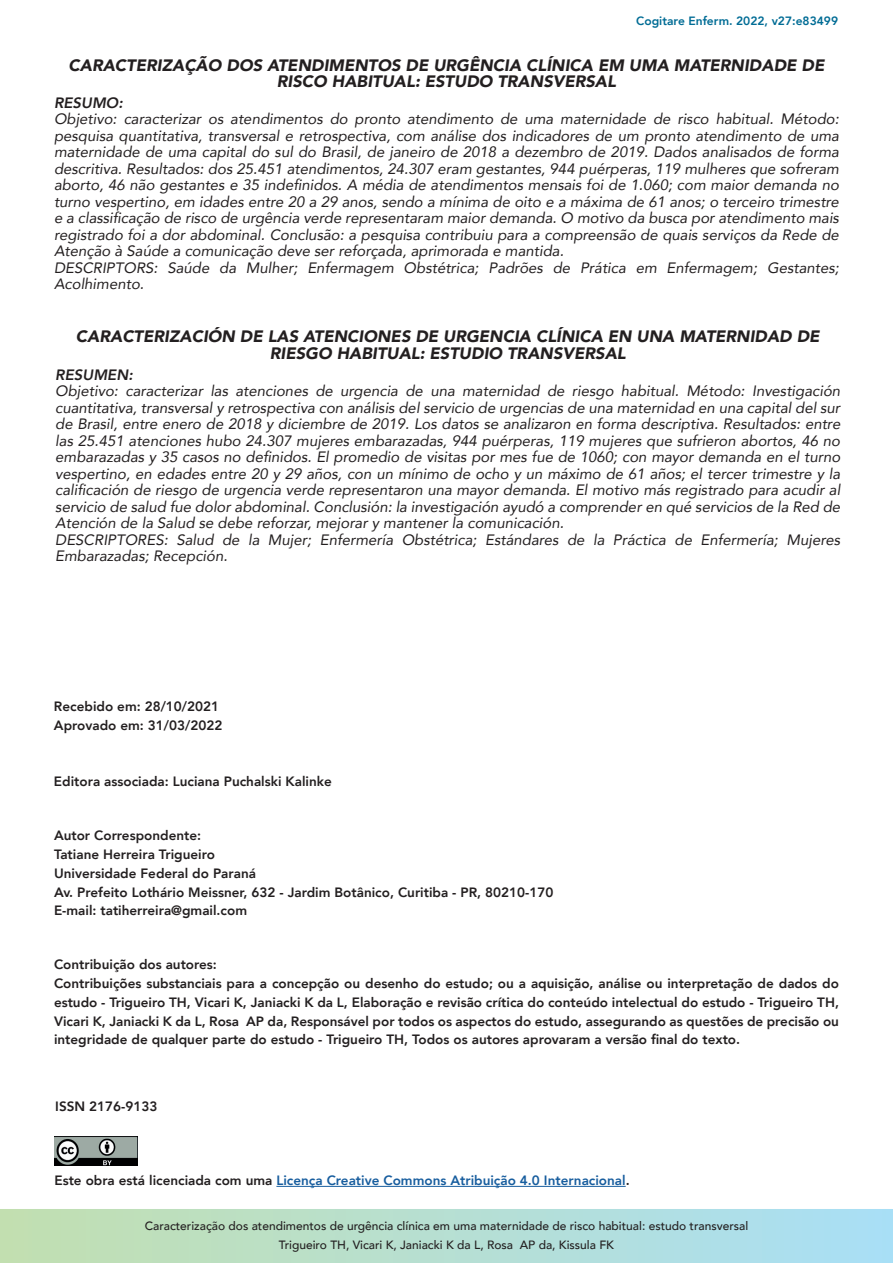
<style>
.page{position:relative;width:893px;height:1263px;background:#fff}
.page>*{position:absolute;margin:0;border:0;box-sizing:border-box;transform-origin:0 0}
.t1{font:italic 900 16.5px/16.5px "Avenir";color:#231f20;text-align:center}
.TEXTO{font:italic 15px/16.5px "Avenir";color:#231f20;text-align:justify}
.t2{font:italic 800 15px "Avenir";color:#231f20}
.Correspondentes{font:800 13.5px/18.8px "Avenir";color:#231f20;text-align:justify}
.t3{font:800 13.5px "Avenir";color:#175d9e}
.Legenda{font:800 13.5px "Avenir";color:#231f20}
.t4{font:500 12px/18.6px "Avenir";color:#231f20;text-align:center}
.t5{font:800 12px "Avenir";color:#006c95}
.s1{color:#231f20}
</style>
<div class="page">
<svg style="left:0;top:1209px;width:893px;height:54px;background:#b6dfd2"></svg>
<img style="left:54px;top:1137px;width:84px;height:29px">
<hr style="left:276px;top:1186px;width:350px;height:1px;background:#175d9e">
<p class="t5" style="left:636px;top:10px;width:203px">Cogitare Enferm. 2022, v27:e83499</p>
<p class="t1" style="left:69px;top:56px;width:757px">CARACTERIZAÇÃO DOS ATENDIMENTOS DE URGÊNCIA CLÍNICA EM UMA MATERNIDADE DE<br>RISCO HABITUAL: ESTUDO TRANSVERSAL</p>
<p class="t2" style="left:54px;top:94px;width:70px">RESUMO:</p>
<p class="TEXTO" style="left:54px;top:111px;width:786px">Objetivo: caracterizar os atendimentos do pronto atendimento de uma maternidade de risco habitual. Método: pesquisa quantitativa, transversal e retrospectiva, com análise dos indicadores de um pronto atendimento de uma maternidade de uma capital do sul do Brasil, de janeiro de 2018 a dezembro de 2019. Dados analisados de forma descritiva. Resultados: dos 25.451 atendimentos, 24.307 eram gestantes, 944 puérperas, 119 mulheres que sofreram aborto, 46 não gestantes e 35 indefinidos. A média de atendimentos mensais foi de 1.060; com maior demanda no turno vespertino, em idades entre 20 a 29 anos, sendo a mínima de oito e a máxima de 61 anos; o terceiro trimestre e a classificação de risco de urgência verde representaram maior demanda. O motivo da busca por atendimento mais registrado foi a dor abdominal. Conclusão: a pesquisa contribuiu para a compreensão de quais serviços da Rede de Atenção à Saúde a comunicação deve ser reforçada, aprimorada e mantida.</p>
<p class="TEXTO" style="left:54px;top:259px;width:786px">DESCRIPTORS: Saúde da Mulher; Enfermagem Obstétrica; Padrões de Prática em Enfermagem; Gestantes;<br>Acolhimento.</p>
<p class="t1" style="left:76px;top:328px;width:745px">CARACTERIZACIÓN DE LAS ATENCIONES DE URGENCIA CLÍNICA EN UNA MATERNIDAD DE<br>RIESGO HABITUAL: ESTUDIO TRANSVERSAL</p>
<p class="t2" style="left:55px;top:365px;width:79px">RESUMEN:</p>
<p class="TEXTO" style="left:55px;top:382px;width:786px">Objetivo: caracterizar las atenciones de urgencia de una maternidad de riesgo habitual. Método: Investigación cuantitativa, transversal y retrospectiva con análisis del servicio de urgencias de una maternidad en una capital del sur de Brasil, entre enero de 2018 y diciembre de 2019. Los datos se analizaron en forma descriptiva. Resultados: entre las 25.451 atenciones hubo 24.307 mujeres embarazadas, 944 puérperas, 119 mujeres que sufrieron abortos, 46 no embarazadas y 35 casos no definidos. El promedio de visitas por mes fue de 1060; con mayor demanda en el turno vespertino, en edades entre 20 y 29 años, con un mínimo de ocho y un máximo de 61 años; el tercer trimestre y la calificación de riesgo de urgencia verde representaron una mayor demanda. El motivo más registrado para acudir al servicio de salud fue dolor abdominal. Conclusión: la investigación ayudó a comprender en qué servicios de la Red de Atención de la Salud se debe reforzar, mejorar y mantener la comunicación.</p>
<p class="TEXTO" style="left:55px;top:531px;width:786px">DESCRIPTORES: Salud de la Mujer; Enfermería Obstétrica; Estándares de la Práctica de Enfermería; Mujeres<br>Embarazadas; Recepción.</p>
<p class="Correspondentes" style="left:54px;top:696px;width:167px">Recebido em: 28/10/2021</p>
<p class="Correspondentes" style="left:54px;top:715px;width:170px">Aprovado em: 31/03/2022</p>
<p class="Correspondentes" style="left:54px;top:771px;width:279px">Editora associada: Luciana Puchalski Kalinke</p>
<p class="Correspondentes" style="left:54px;top:825px;width:149px">Autor Correspondente:</p>
<p class="Correspondentes" style="left:54px;top:844px;width:162px">Tatiane Herreira Trigueiro</p>
<p class="Correspondentes" style="left:54px;top:863px;width:204px">Universidade Federal do Paraná</p>
<p class="Correspondentes" style="left:54px;top:881px;width:501px">Av. Prefeito Lothário Meissner, 632 - Jardim Botânico, Curitiba - PR, 80210-170</p>
<p class="Correspondentes" style="left:54px;top:900px;width:195px">E-mail: tatiherreira@gmail.com</p>
<p class="Correspondentes" style="left:54px;top:954px;width:164px">Contribuição dos autores:</p>
<p class="Correspondentes" style="left:54px;top:973px;width:786px">Contribuições substanciais para a concepção ou desenho do estudo; ou a aquisição, análise ou interpretação de dados do estudo - Trigueiro TH, Vicari K, Janiacki K da L, Elaboração e revisão crítica do conteúdo intelectual do estudo - Trigueiro TH, Vicari K, Janiacki K da L, Rosa AP da, Responsável por todos os aspectos do estudo, assegurando as questões de precisão ou integridade de qualquer parte do estudo - Trigueiro TH, Todos os autores aprovaram a versão final do texto.</p>
<p class="Legenda" style="left:55px;top:1094px;width:104px">ISSN 2176-9133</p>
<p class="t3" style="left:54px;top:1168px;width:577px"><span class="s1">Este obra está licenciada com uma</span> Licença Creative Commons Atribuição 4.0 Internacional<span class="s1">.</span></p>
<p class="t4" style="left:145px;top:1216px;width:605px">Caracterização dos atendimentos de urgência clínica em uma maternidade de risco habitual: estudo transversal<br>Trigueiro TH, Vicari K, Janiacki K da L, Rosa AP da, Kissula FK</p>
</div>
